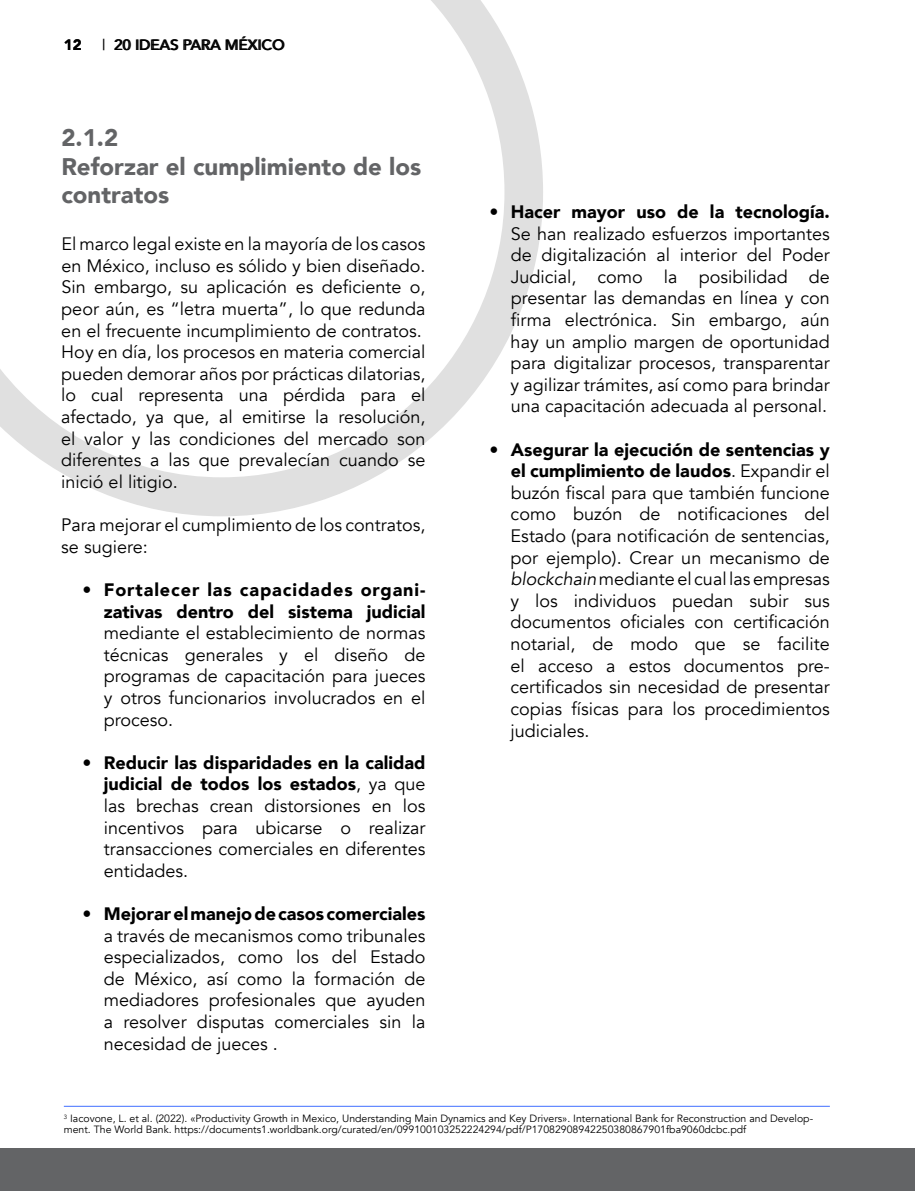
<style>
.page{position:relative;width:915px;height:1191px;background:#fff}
.page>*{position:absolute;margin:0;border:0;box-sizing:border-box;transform-origin:0 0}
.t1{font:900 24px/28.8px "Avenir";color:#636466}
.t2{font:18px/21.6px "Avenir";color:#000;text-align:justify}
.t3{font:900 18px/21.6px "Avenir";color:#000;text-align:right}
.t4{font:500 15px "Avenir";color:#000}
.t5{font:900 15px "Avenir";color:#000}
.t6{font:10.5px/10.5px "Avenir";color:#000}
.s1{font-weight:400}
.s2{font-weight:900}
.s3{font-style:italic}
</style>
<div class="page">
<div style="left:0;top:1148px;width:914px;height:42px;background:#636466"></div>
<svg style="left:0;top:0;width:543px;height:516px"></svg>
<hr style="left:64px;top:1106px;width:765px;height:1px;background:#406eff">
<p class="t5" style="left:64px;top:32px;width:19px">12</p>
<p class="t4" style="left:115px;top:32px;width:172px">20 IDEAS PARA MÉXICO</p>
<p class="t4" style="left:102px;top:32px;width:5px">|</p>
<h1 class="t1" style="left:61px;top:122px;width:361px">2.1.2<br>Reforzar el cumplimiento de los contratos</h1>
<p class="t2" style="left:61px;top:233px;width:365px;text-align:left">El marco legal existe en la mayoría de los casos en México, incluso es sólido y bien diseñado.<br>Sin embargo, su aplicación es deficiente o, peor aún, es “letra muerta”, lo que redunda en el frecuente incumplimiento de contratos.<br>Hoy en día, los procesos en materia comercial pueden demorar años por prácticas dilatorias, lo cual representa una pérdida para el afectado, ya que, al emitirse la resolución, el valor y las condiciones del mercado son diferentes a las que prevalecían cuando se inició el litigio.</p>
<p class="t2" style="left:61px;top:514px;width:365px">Para mejorar el cumplimiento de los contratos, se sugiere:</p>
<p class="t3" style="left:83px;top:578px;width:344px"><span class="s1">•</span> Fortalecer las capacidades organi&shy;zativas dentro del sistema judicial</p>
<p class="t2" style="left:104px;top:622px;width:323px">mediante el establecimiento de normas técnicas generales y el diseño de programas de capacitación para jueces y otros funcionarios involucrados en el proceso.</p>
<p class="t2" style="left:104px;top:752px;width:323px;text-indent:-21px"><span class="s2">• Reducir las disparidades en la calidad judicial de todos los estados</span>, ya que las brechas crean distorsiones en los incentivos para ubicarse o realizar transacciones comerciales en diferentes entidades.</p>
<p class="t3" style="left:83px;top:902px;width:344px">• Mejorar el manejo de casos comerciales</p>
<p class="t2" style="left:104px;top:925px;width:323px">a través de mecanismos como tribunales especializados, como los del Estado de México, así como la formación de mediadores profesionales que ayuden a resolver disputas comerciales sin la necesidad de jueces .</p>
<p class="t2" style="left:510px;top:201px;width:320px;text-indent:-21px">• <span class="s2">Hacer mayor uso de la tecnología.<br></span>Se han realizado esfuerzos importantes de digitalización al interior del Poder Judicial, como la posibilidad de presentar las demandas en línea y con firma electrónica. Sin embargo, aún hay un amplio margen de oportunidad para digitalizar procesos, transparentar y agilizar trámites, así como para brindar una capacitación adecuada al personal.</p>
<p class="t2" style="left:510px;top:439px;width:320px;text-indent:-21px"><span class="s2">• Asegurar la ejecución de sentencias y el cumplimiento de laudos</span>. Expandir el buzón fiscal para que también funcione como buzón de notificaciones del Estado (para notificación de sentencias, por ejemplo). Crear un mecanismo de <span class="s3">blockchain</span> mediante el cual las empresas y los individuos puedan subir sus documentos oficiales con certificación notarial, de modo que se facilite el acceso a estos documentos pre&shy;certificados sin necesidad de presentar copias físicas para los procedimientos judiciales.</p>
<p class="t6" style="left:64px;top:1113px;width:750px"><sup>3</sup> Iacovone, L. et al. (2022). «Productivity Growth in Mexico, Understanding Main Dynamics and Key Drivers». International Bank for Reconstruction and Develop&shy;ment. The World Bank. https://documents1.worldbank.org/curated/en/099100103252224294/pdf/P17082908942250380867901fba9060dcbc.pdf</p>
</div>
